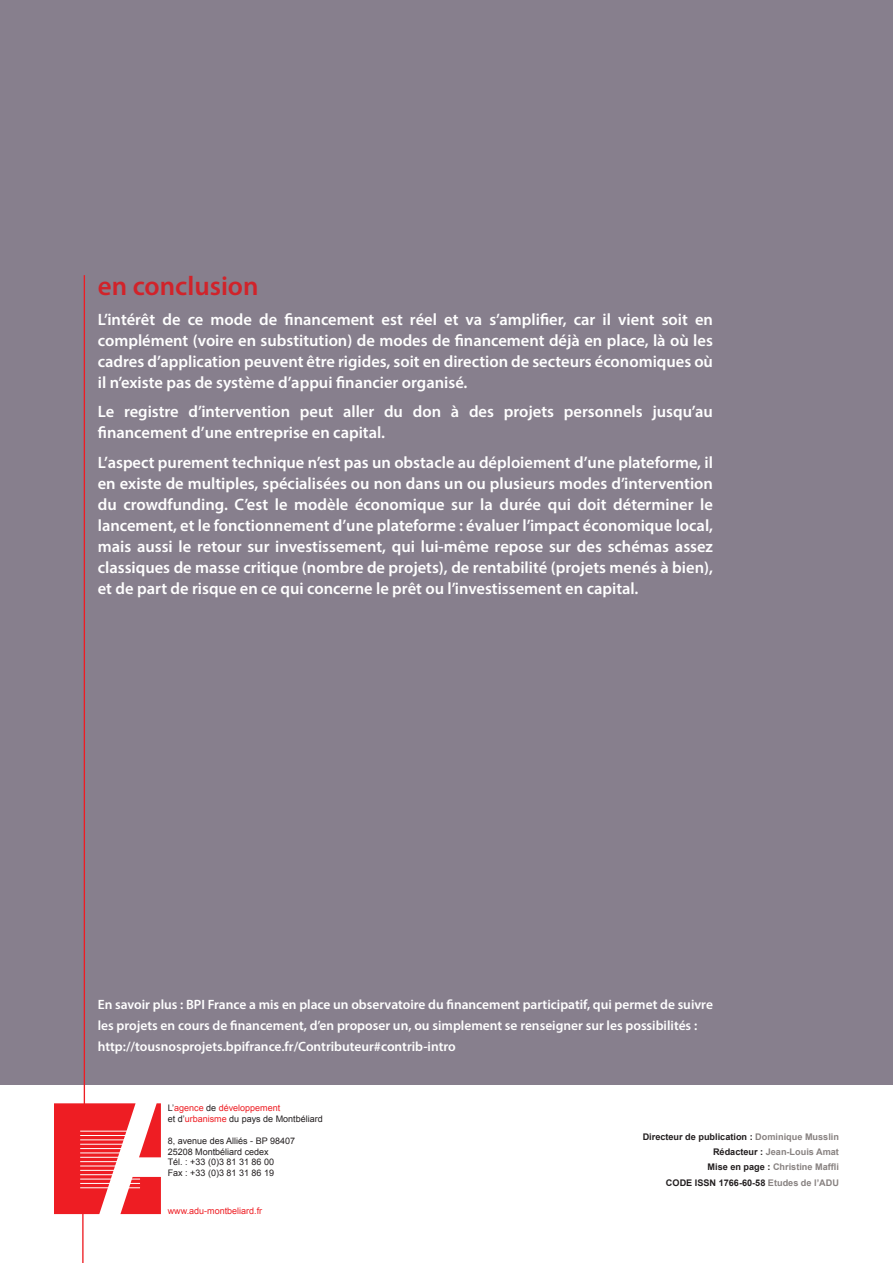
<style>
.page{position:relative;width:893px;height:1263px;background:#fff}
.page>*{position:absolute;margin:0;border:0;box-sizing:border-box;transform-origin:0 0}
.texte{font:600 27px "Myriad Pro";color:#d1232a}
.texte-2{font:600 16.5px/21px "Myriad Pro";color:#fff;text-align:justify}
.texte-3{font:600 13.5px/21px "Myriad Pro";color:#fff}
.t1{font:700 9.15px "Arial";color:#231f20}
.t2{font:700 9.15px "Arial";color:#888281}
.t3{font:9px "Arial";color:#231f20}
.t4{font:9px "Arial";color:#ee1d23}
.s1{color:#231f20}
.s2{color:#ee1d23}
.s3{color:#888281}
</style>
<div class="page">
<div style="left:0;top:0;width:893px;height:1084px;background:#877f8d"></div>
<svg style="left:54px;top:1103px;width:107px;height:111px"></svg>
<hr style="left:80px;top:1131px;width:60px;height:1px;background:#fff">
<hr style="left:80px;top:1157px;width:57px;height:1px;background:#fff">
<hr style="left:80px;top:1161px;width:60px;height:1px;background:#fff">
<hr style="left:80px;top:1166px;width:60px;height:1px;background:#fff">
<hr style="left:80px;top:1170px;width:60px;height:1px;background:#fff">
<hr style="left:80px;top:1174px;width:60px;height:1px;background:#fff">
<hr style="left:80px;top:1179px;width:60px;height:1px;background:#fff">
<hr style="left:80px;top:1183px;width:60px;height:1px;background:#fff">
<hr style="left:80px;top:1153px;width:57px;height:1px;background:#fff">
<hr style="left:80px;top:1148px;width:60px;height:1px;background:#fff">
<hr style="left:80px;top:1144px;width:60px;height:1px;background:#fff">
<hr style="left:80px;top:1139px;width:60px;height:1px;background:#fff">
<hr style="left:80px;top:1135px;width:60px;height:1px;background:#fff">
<hr style="left:80px;top:1187px;width:60px;height:1px;background:#fff">
<hr style="left:82px;top:1203px;width:2px;height:60px;background:#ee1d23">
<hr style="left:84px;top:275px;width:1px;height:840px;background:#ee1d23">
<p class="texte" style="left:98px;top:269px;width:162px">en conclusion</p>
<p class="texte-2" style="left:98px;top:308px;width:617px">L’intérêt de ce mode de financement est réel et va s’amplifier, car il vient soit en complément (voire en substitution) de modes de financement déjà en place, là où les cadres d’application peuvent être rigides, soit en direction de secteurs économiques où il n’existe pas de système d’appui financier organisé.</p>
<p class="texte-2" style="left:98px;top:401px;width:617px">Le registre d’intervention peut aller du don à des projets personnels jusqu’au financement d’une entreprise en capital.</p>
<p class="texte-2" style="left:98px;top:451px;width:617px">L’aspect purement technique n’est pas un obstacle au déploiement d’une plateforme, il en existe de multiples, spécialisées ou non dans un ou plusieurs modes d’intervention du crowdfunding. C’est le modèle économique sur la durée qui doit déterminer le lancement, et le fonctionnement d’une plateforme : évaluer l’impact économique local, mais aussi le retour sur investissement, qui lui-même repose sur des schémas assez classiques de masse critique (nombre de projets), de rentabilité (projets menés à bien), et de part de risque en ce qui concerne le prêt ou l’investissement en capital.</p>
<p class="texte-3" style="left:98px;top:994px;width:617px">En savoir plus : BPI France a mis en place un observatoire du financement participatif, qui permet de suivre les projets en cours de financement, d’en proposer un, ou simplement se renseigner sur les possibilités :</p>
<p class="texte-3" style="left:98px;top:1036px;width:359px">http://tousnosprojets.bpifrance.fr/Contributeur#contrib-intro</p>
<p class="t4" style="left:168px;top:1102px;width:114px"><span class="s1">L’</span>agence <span class="s1">de</span> développement</p>
<p class="t3" style="left:168px;top:1113px;width:157px">et d’<span class="s2">urbanisme</span> du pays de Montbéliard</p>
<p class="t3" style="left:168px;top:1135px;width:129px">8, avenue des Alliés - BP 98407</p>
<p class="t3" style="left:168px;top:1145px;width:103px">25208 Montbéliard cedex</p>
<p class="t3" style="left:168px;top:1156px;width:108px">Tél. : +33 (0)3 81 31 86 00</p>
<p class="t3" style="left:168px;top:1167px;width:108px">Fax : +33 (0)3 81 31 86 19</p>
<p class="t4" style="left:168px;top:1205px;width:96px">www.adu-montbeliard.fr</p>
<p class="t1" style="left:643px;top:1130px;width:198px">Directeur de publication : <span class="s3">Dominique Musslin</span></p>
<p class="t2" style="left:713px;top:1146px;width:127px"><span class="s1">Rédacteur :</span> Jean-Louis Amat</p>
<p class="t2" style="left:708px;top:1161px;width:133px"><span class="s1">Mise en page :</span> Christine Maffli</p>
<p class="t1" style="left:666px;top:1176px;width:174px">CODE ISSN 1766-60-58 <span class="s3">Etudes de l’ADU</span></p>
</div>
